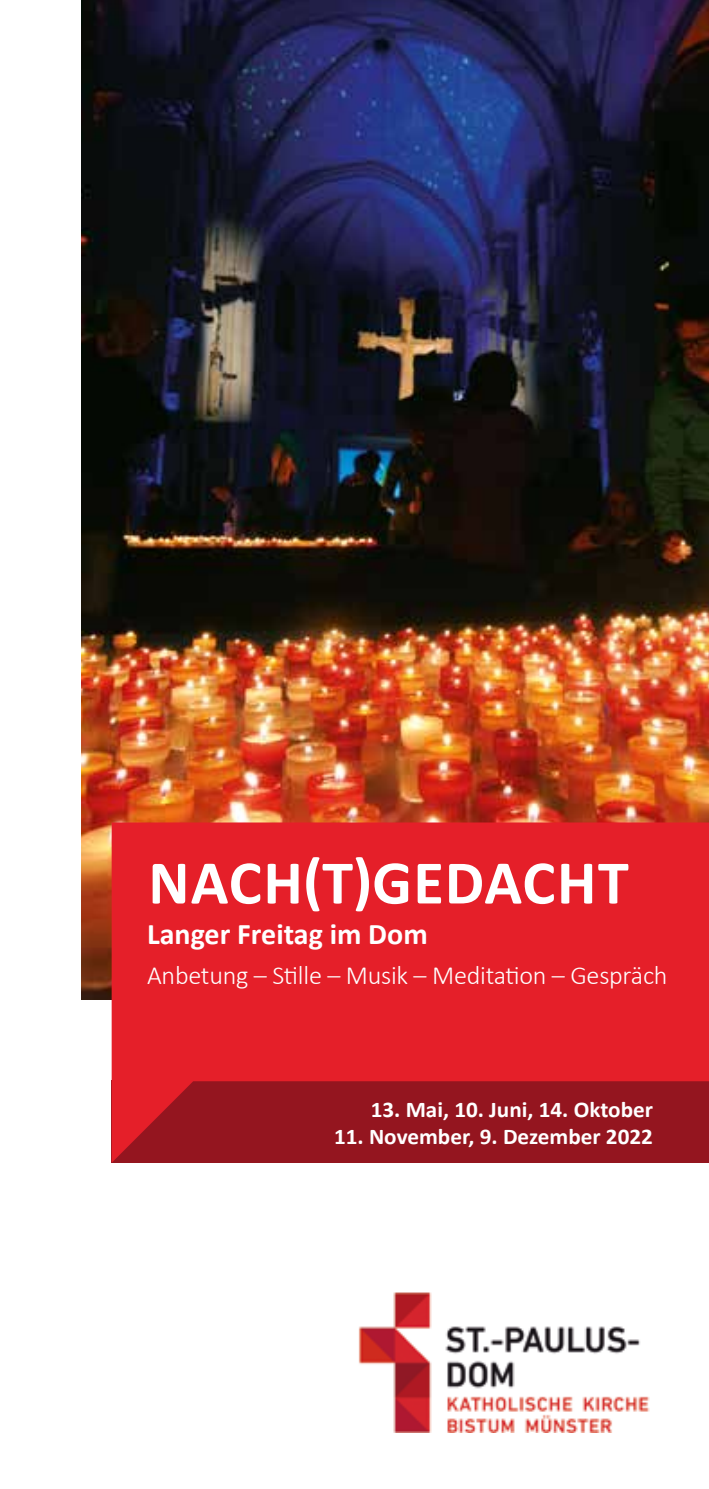
<style>
.page{position:relative;width:709px;height:1489px;background:#fff}
.page>*{position:absolute;margin:0;border:0;box-sizing:border-box;transform-origin:0 0}
.t1{font:700 62.5px "Calibri";letter-spacing:.02em;color:#fff}
.t2{font:700 30px "Calibri";color:#fff}
.t3{font:300 26.25px "Calibri";letter-spacing:-.01em;color:#fff}
.t4{font:700 22.5px "Calibri";color:#fff}
</style>
<div class="page">
<img style="left:81px;top:0;width:628px;height:999px">
<svg style="left:112px;top:822px;width:597px;height:340px;background:#d31c26"></svg>
<img style="left:358px;top:1292px;width:292px;height:139px">
<h1 class="t1" style="left:148px;top:838px;width:482px">NACH(T)GEDACHT</h1>
<h2 class="t2" style="left:147px;top:913px;width:282px">Langer Freitag im Dom</h2>
<p class="t3" style="left:147px;top:959px;width:522px">Anbetung – Stille – Musik – Meditation – Gespräch</p>
<p class="t4" style="left:371px;top:1093px;width:284px">13. Mai, 10. Juni, 14. Oktober</p>
<p class="t4" style="left:334px;top:1120px;width:320px">11. November, 9. Dezember 2022</p>
</div>
